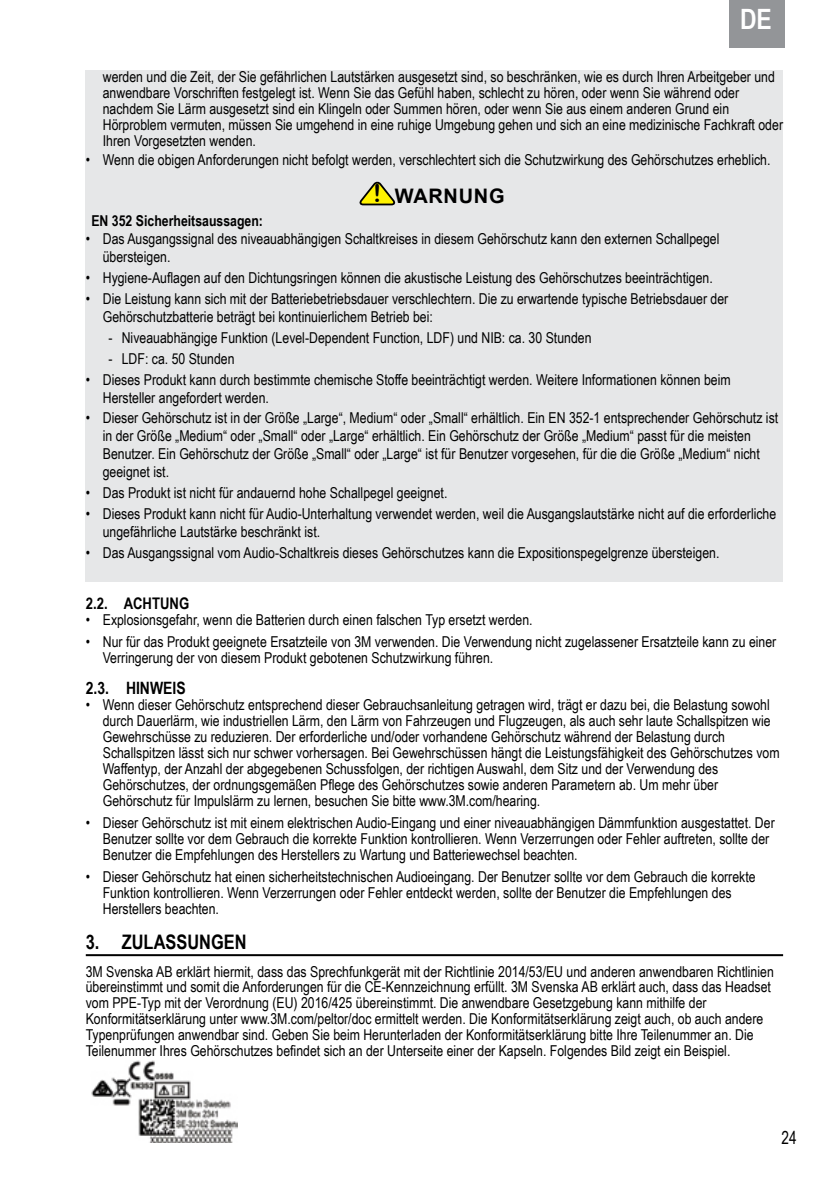
<style>
.page{position:relative;width:840px;height:1191px;background:#fff}
.page>*{position:absolute;margin:0;border:0;box-sizing:border-box;transform-origin:0 0}
.t1{font:700 28px "Arial Narrow";color:#fff}
.t2{font:700 20px "Arial Narrow";color:#000}
.t3{font:700 20px "Arial";letter-spacing:.035em;color:#000}
.t4{font:18px "Arial Narrow";color:#000;scale:.92 1}
.t5{font:700 17px "Arial Narrow";color:#000}
.t6{font:700 16px "Arial Narrow";color:#000}
.t7{font:15px/16px "Arial Narrow";color:#000}
.t8{font:700 15px "Arial Narrow";color:#000}
.s1{font-family:"Arial Rounded MT Bold";font-weight:400;font-size:24.8px}
</style>
<div class="page">
<div style="left:729px;top:0;width:56px;height:48px;background:#939598"></div>
<div style="left:86px;top:71px;width:697px;height:78px;background:#e6e7e8"></div>
<div style="left:86px;top:149px;width:697px;height:19px;background:#e6e7e8"></div>
<div style="left:86px;top:167px;width:697px;height:32px;background:#e6e7e8"></div>
<div style="left:86px;top:198px;width:697px;height:31px;background:#e6e7e8"></div>
<div style="left:86px;top:226px;width:697px;height:39px;background:#e6e7e8"></div>
<div style="left:86px;top:265px;width:697px;height:21px;background:#e6e7e8"></div>
<div style="left:86px;top:286px;width:697px;height:39px;background:#e6e7e8"></div>
<div style="left:86px;top:325px;width:697px;height:21px;background:#e6e7e8"></div>
<div style="left:86px;top:346px;width:697px;height:21px;background:#e6e7e8"></div>
<div style="left:86px;top:366px;width:697px;height:40px;background:#e6e7e8"></div>
<div style="left:86px;top:405px;width:697px;height:75px;background:#e6e7e8"></div>
<div style="left:86px;top:480px;width:697px;height:21px;background:#e6e7e8"></div>
<div style="left:86px;top:501px;width:697px;height:39px;background:#e6e7e8"></div>
<div style="left:86px;top:540px;width:697px;height:21px;background:#e6e7e8"></div>
<div style="left:86px;top:561px;width:697px;height:21px;background:#e6e7e8"></div>
<hr style="left:86px;top:954px;width:697px;height:2px;background:#000">
<img style="left:91px;top:1060px;width:147px;height:82px">
<svg style="left:359px;top:182px;width:37px;height:24px"></svg>
<h1 class="t1" style="left:740px;top:9px;width:33px">DE</h1>
<p class="t7" style="left:103px;top:70px;width:682px">werden und die Zeit, der Sie gefährlichen Lautstärken ausgesetzt sind, so beschränken, wie es durch Ihren Arbeitgeber und anwendbare Vorschriften festgelegt ist. Wenn Sie das Gefühl haben, schlecht zu hören, oder wenn Sie während oder nachdem Sie Lärm ausgesetzt sind ein Klingeln oder Summen hören, oder wenn Sie aus einem anderen Grund ein Hörproblem vermuten, müssen Sie umgehend in eine ruhige Umgebung gehen und sich an eine medizinische Fachkraft oder Ihren Vorgesetzten wenden.</p>
<p class="t7" style="left:86px;top:153px;width:686px">• Wenn die obigen Anforderungen nicht befolgt werden, verschlechtert sich die Schutzwirkung des Gehörschutzes erheblich.</p>
<h2 class="t3" style="left:373px;top:188px;width:133px"><span class="s1">!</span> WARNUNG</h2>
<p class="t8" style="left:91px;top:215px;width:173px">EN 352 Sicherheitsaussagen:</p>
<p class="t7" style="left:103px;top:231px;width:618px;line-height:18px;text-indent:-17px">• Das Ausgangssignal des niveauabhängigen Schaltkreises in diesem Gehörschutz kann den externen Schallpegel übersteigen.</p>
<p class="t7" style="left:86px;top:271px;width:628px">• Hygiene-Auflagen auf den Dichtungsringen können die akustische Leistung des Gehörschutzes beeinträchtigen.</p>
<p class="t7" style="left:103px;top:291px;width:627px;line-height:18px;text-indent:-17px">• Die Leistung kann sich mit der Batteriebetriebsdauer verschlechtern. Die zu erwartende typische Betriebsdauer der<br>Gehörschutzbatterie beträgt bei kontinuierlichem Betrieb bei:</p>
<p class="t7" style="left:108px;top:331px;width:485px">- Niveauabhängige Funktion (Level-Dependent Function, LDF) und NIB: ca. 30 Stunden</p>
<p class="t7" style="left:108px;top:352px;width:128px">- LDF: ca. 50 Stunden</p>
<p class="t7" style="left:103px;top:372px;width:629px;line-height:18px;text-indent:-17px">• Dieses Produkt kann durch bestimmte chemische Stoffe beeinträchtigt werden. Weitere Informationen können beim<br>Hersteller angefordert werden.</p>
<p class="t7" style="left:103px;top:410px;width:677px;line-height:18px;text-indent:-17px">• Dieser Gehörschutz ist in der Größe „Large“, Medium“ oder „Small“ erhältlich. Ein EN 352-1 entsprechender Gehörschutz ist in der Größe „Medium“ oder „Small“ oder „Large“ erhältlich. Ein Gehörschutz der Größe „Medium“ passt für die meisten Benutzer. Ein Gehörschutz der Größe „Small“ oder „Large“ ist für Benutzer vorgesehen, für die die Größe „Medium“ nicht geeignet ist.</p>
<p class="t7" style="left:86px;top:486px;width:363px">• Das Produkt ist nicht für andauernd hohe Schallpegel geeignet.</p>
<p class="t7" style="left:103px;top:506px;width:675px;line-height:18px;text-indent:-17px">• Dieses Produkt kann nicht für Audio-Unterhaltung verwendet werden, weil die Ausgangslautstärke nicht auf die erforderliche ungefährliche Lautstärke beschränkt ist.</p>
<p class="t7" style="left:86px;top:546px;width:635px">• Das Ausgangssignal vom Audio-Schaltkreis dieses Gehörschutzes kann die Expositionspegelgrenze übersteigen.</p>
<p class="t6" style="left:86px;top:598px;width:105px">2.2. ACHTUNG</p>
<p class="t7" style="left:86px;top:613px;width:448px">• Explosionsgefahr, wenn die Batterien durch einen falschen Typ ersetzt werden.</p>
<p class="t7" style="left:103px;top:635px;width:675px;text-indent:-17px">• Nur für das Produkt geeignete Ersatzteile von 3M verwenden. Die Verwendung nicht zugelassener Ersatzteile kann zu einer<br>Verringerung der von diesem Produkt gebotenen Schutzwirkung führen.</p>
<p class="t5" style="left:86px;top:682px;width:101px">2.3. HINWEIS</p>
<p class="t7" style="left:103px;top:698px;width:678px;text-indent:-17px">• Wenn dieser Gehörschutz entsprechend dieser Gebrauchsanleitung getragen wird, trägt er dazu bei, die Belastung sowohl durch Dauerlärm, wie industriellen Lärm, den Lärm von Fahrzeugen und Flugzeugen, als auch sehr laute Schallspitzen wie Gewehrschüsse zu reduzieren. Der erforderliche und/oder vorhandene Gehörschutz während der Belastung durch Schallspitzen lässt sich nur schwer vorhersagen. Bei Gewehrschüssen hängt die Leistungsfähigkeit des Gehörschutzes vom Waffentyp, der Anzahl der abgegebenen Schussfolgen, der richtigen Auswahl, dem Sitz und der Verwendung des Gehörschutzes, der ordnungsgemäßen Pflege des Gehörschutzes sowie anderen Parametern ab. Um mehr über Gehörschutz für Impulslärm zu lernen, besuchen Sie bitte www.3M.com/hearing.</p>
<p class="t7" style="left:103px;top:816px;width:674px;text-indent:-17px">• Dieser Gehörschutz ist mit einem elektrischen Audio-Eingang und einer niveauabhängigen Dämmfunktion ausgestattet. Der<br>Benutzer sollte vor dem Gebrauch die korrekte Funktion kontrollieren. Wenn Verzerrungen oder Fehler auftreten, sollte der<br>Benutzer die Empfehlungen des Herstellers zu Wartung und Batteriewechsel beachten.</p>
<p class="t7" style="left:103px;top:870px;width:654px;text-indent:-17px">• Dieser Gehörschutz hat einen sicherheitstechnischen Audioeingang. Der Benutzer sollte vor dem Gebrauch die korrekte<br>Funktion kontrollieren. Wenn Verzerrungen oder Fehler entdeckt werden, sollte der Benutzer die Empfehlungen des<br>Herstellers beachten.</p>
<h2 class="t2" style="left:86px;top:934px;width:162px">3. ZULASSUNGEN</h2>
<p class="t7" style="left:86px;top:965px;width:690px">3M Svenska AB erklärt hiermit, dass das Sprechfunkgerät mit der Richtlinie 2014/53/EU und anderen anwendbaren Richtlinien übereinstimmt und somit die Anforderungen für die CE-Kennzeichnung erfüllt. 3M Svenska AB erklärt auch, dass das Headset vom PPE-Typ mit der Verordnung (EU) 2016/425 übereinstimmt. Die anwendbare Gesetzgebung kann mithilfe der Konformitätserklärung unter www.3M.com/peltor/doc ermittelt werden. Die Konformitätserklärung zeigt auch, ob auch andere Typenprüfungen anwendbar sind. Geben Sie beim Herunterladen der Konformitätserklärung bitte Ihre Teilenummer an. Die Teilenummer Ihres Gehörschutzes befindet sich an der Unterseite einer der Kapseln. Folgendes Bild zeigt ein Beispiel.</p>
<p class="t4" style="left:782px;top:1131px;width:18px">24</p>
</div>
